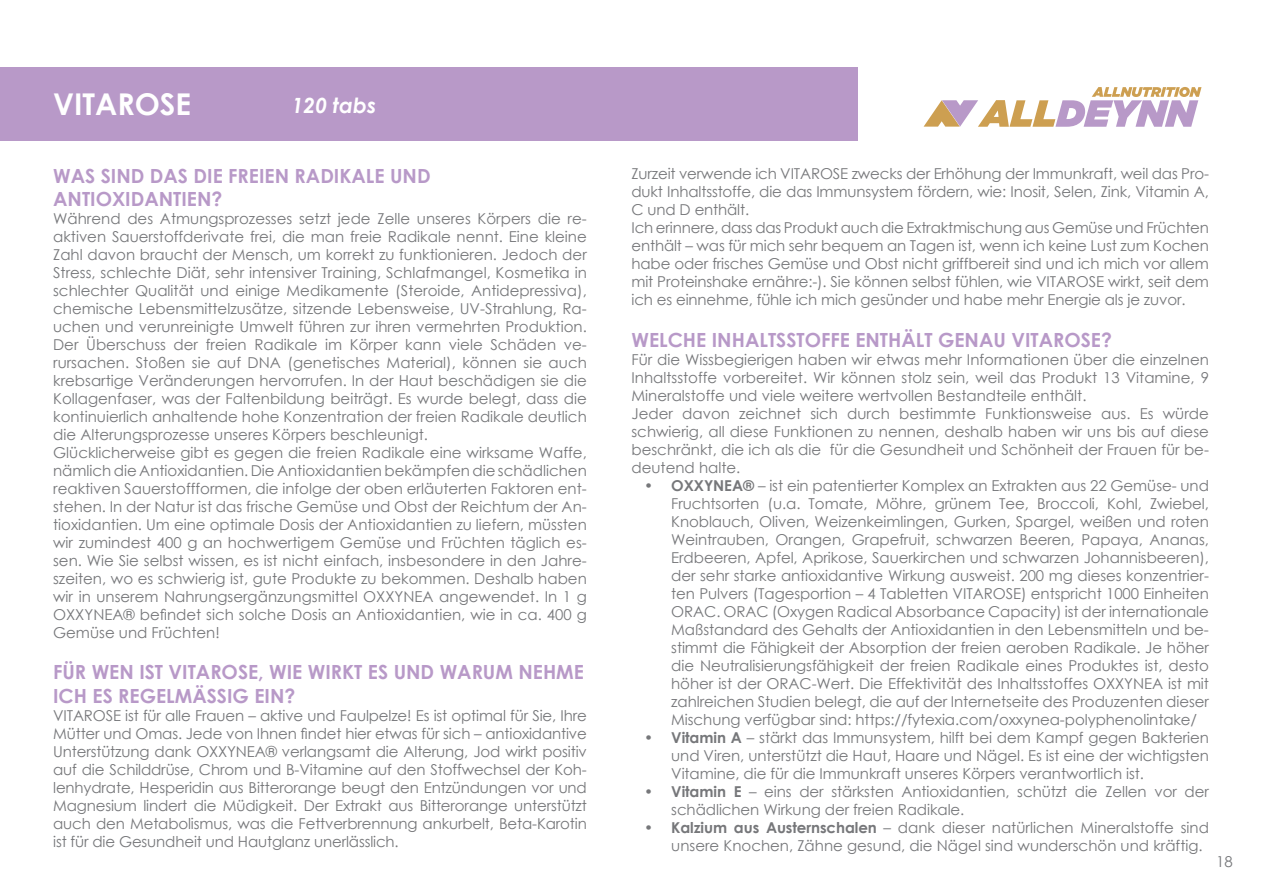
<style>
.page{position:relative;width:1263px;height:893px;background:#fff}
.page>*{position:absolute;margin:0;border:0;box-sizing:border-box;transform-origin:0 0}
.t1{font:700 30px "Century Gothic";color:#fff}
.t2{font:italic 700 21px "Century Gothic";color:#fff}
.t3{font:700 19.5px/23.4px "Century Gothic";color:#b899c8}
.t4{font:15px/18px "Century Gothic";color:#76777a}
.s1{font-weight:700}
</style>
<div class="page">
<svg style="left:923px;top:87px;width:278px;height:40px"></svg>
<div style="left:0;top:67px;width:857px;height:74px;background:#b899c8"></div>
<h1 class="t1" style="left:53px;top:81px;width:140px">VITAROSE</h1>
<h2 class="t2" style="left:292px;top:90px;width:86px">120 tabs</h2>
<h3 class="t3" style="left:53px;top:163px;width:379px">WAS SIND DAS DIE FREIEN RADIKALE UND<br>ANTIOXIDANTIEN?</h3>
<p class="t4" style="left:53px;top:209px;width:535px">Während des Atmungsprozesses setzt jede Zelle unseres Körpers die re&shy;aktiven Sauerstoffderivate frei, die man freie Radikale nennt. Eine kleine Zahl davon braucht der Mensch, um korrekt zu funktionieren. Jedoch der Stress, schlechte Diät, sehr intensiver Training, Schlafmangel, Kosmetika in schlechter Qualität und einige Medikamente (Steroide, Antidepressiva), chemische Lebensmittelzusätze, sitzende Lebensweise, UV-Strahlung, Ra&shy;uchen und verunreinigte Umwelt führen zur ihren vermehrten Produktion.<br>Der Überschuss der freien Radikale im Körper kann viele Schäden ve&shy;rursachen. Stoßen sie auf DNA (genetisches Material), können sie auch krebsartige Veränderungen hervorrufen. In der Haut beschädigen sie die Kollagenfaser, was der Faltenbildung beiträgt. Es wurde belegt, dass die kontinuierlich anhaltende hohe Konzentration der freien Radikale deutlich die Alterungsprozesse unseres Körpers beschleunigt.<br>Glücklicherweise gibt es gegen die freien Radikale eine wirksame Waffe, nämlich die Antioxidantien. Die Antioxidantien bekämpfen die schädlichen reaktiven Sauerstoffformen, die infolge der oben erläuterten Faktoren ent&shy;stehen. In der Natur ist das frische Gemüse und Obst der Reichtum der An&shy;tioxidantien. Um eine optimale Dosis der Antioxidantien zu liefern, müssten wir zumindest 400 g an hochwertigem Gemüse und Früchten täglich es&shy;sen. Wie Sie selbst wissen, es ist nicht einfach, insbesondere in den Jahre&shy;szeiten, wo es schwierig ist, gute Produkte zu bekommen. Deshalb haben wir in unserem Nahrungsergänzungsmittel OXXYNEA angewendet. In 1 g OXXYNEA® befindet sich solche Dosis an Antioxidantien, wie in ca. 400 g Gemüse und Früchten!</p>
<h3 class="t3" style="left:53px;top:660px;width:532px">FÜR WEN IST VITAROSE, WIE WIRKT ES UND WARUM NEHME<br>ICH ES REGELMÄSSIG EIN?</h3>
<p class="t4" style="left:53px;top:706px;width:535px;text-align:justify">VITAROSE ist für alle Frauen – aktive und Faulpelze! Es ist optimal für Sie, Ihre Mütter und Omas. Jede von Ihnen findet hier etwas für sich – antioxidantive Unterstützung dank OXXYNEA® verlangsamt die Alterung, Jod wirkt positiv auf die Schilddrüse, Chrom und B-Vitamine auf den Stoffwechsel der Koh&shy;lenhydrate, Hesperidin aus Bitterorange beugt den Entzündungen vor und Magnesium lindert die Müdigkeit. Der Extrakt aus Bitterorange unterstützt auch den Metabolismus, was die Fettverbrennung ankurbelt, Beta-Karotin ist für die Gesundheit und Hautglanz unerlässlich.</p>
<p class="t4" style="left:631px;top:165px;width:579px">Zurzeit verwende ich VITAROSE zwecks der Erhöhung der Immunkraft, weil das Pro&shy;dukt Inhaltsstoffe, die das Immunsystem fördern, wie: Inosit, Selen, Zink, Vitamin A, C und D enthält.<br>Ich erinnere, dass das Produkt auch die Extraktmischung aus Gemüse und Früchten enthält – was für mich sehr bequem an Tagen ist, wenn ich keine Lust zum Kochen habe oder frisches Gemüse und Obst nicht griffbereit sind und ich mich vor allem mit Proteinshake ernähre:-). Sie können selbst fühlen, wie VITAROSE wirkt, seit dem ich es einnehme, fühle ich mich gesünder und habe mehr Energie als je zuvor.</p>
<h3 class="t3" style="left:631px;top:327px;width:482px">WELCHE INHALTSSTOFFE ENTHÄLT GENAU VITAROSE?</h3>
<p class="t4" style="left:631px;top:350px;width:579px">Für die Wissbegierigen haben wir etwas mehr Informationen über die einzelnen Inhaltsstoffe vorbereitet. Wir können stolz sein, weil das Produkt 13 Vitamine, 9<br>Mineralstoffe und viele weitere wertvollen Bestandteile enthält.<br>Jeder davon zeichnet sich durch bestimmte Funktionsweise aus. Es würde schwierig, all diese Funktionen zu nennen, deshalb haben wir uns bis auf diese beschränkt, die ich als die für die Gesundheit und Schönheit der Frauen für be&shy;deutend halte.</p>
<p class="t4" style="left:671px;top:476px;width:539px;text-align:justify;text-indent:-27px">• <span class="s1">OXXYNEA®</span> – ist ein patentierter Komplex an Extrakten aus 22 Gemüse- und Fruchtsorten (u.a. Tomate, Möhre, grünem Tee, Broccoli, Kohl, Zwiebel, Knoblauch, Oliven, Weizenkeimlingen, Gurken, Spargel, weißen und roten Weintrauben, Orangen, Grapefruit, schwarzen Beeren, Papaya, Ananas, Erdbeeren, Apfel, Aprikose, Sauerkirchen und schwarzen Johannisbeeren), der sehr starke antioxidantive Wirkung ausweist. 200 mg dieses konzentrier&shy;ten Pulvers (Tagesportion – 4 Tabletten VITAROSE) entspricht 1000 Einheiten ORAC. ORAC (Oxygen Radical Absorbance Capacity) ist der internationale Maßstandard des Gehalts der Antioxidantien in den Lebensmitteln und be&shy;stimmt die Fähigkeit der Absorption der freien aeroben Radikale. Je höher die Neutralisierungsfähigkeit der freien Radikale eines Produktes ist, desto höher ist der ORAC-Wert. Die Effektivität des Inhaltsstoffes OXXYNEA ist mit zahlreichen Studien belegt, die auf der Internetseite des Produzenten dieser Mischung verfügbar sind: https://fytexia.com/oxxynea-polyphenolintake/</p>
<p class="t4" style="left:671px;top:728px;width:539px;text-align:justify;text-indent:-27px">• <span class="s1">Vitamin A</span> – stärkt das Immunsystem, hilft bei dem Kampf gegen Bakterien und Viren, unterstützt die Haut, Haare und Nägel. Es ist eine der wichtigsten Vitamine, die für die Immunkraft unseres Körpers verantwortlich ist.</p>
<p class="t4" style="left:671px;top:782px;width:539px;text-indent:-27px">• <span class="s1">Vitamin E</span> – eins der stärksten Antioxidantien, schützt die Zellen vor der schädlichen Wirkung der freien Radikale.</p>
<p class="t4" style="left:671px;top:818px;width:539px;text-indent:-27px">• <span class="s1">Kalzium aus Austernschalen</span> – dank dieser natürlichen Mineralstoffe sind unsere Knochen, Zähne gesund, die Nägel sind wunderschön und kräftig.</p>
<p class="t4" style="left:1216px;top:853px;width:18px">18</p>
</div>
